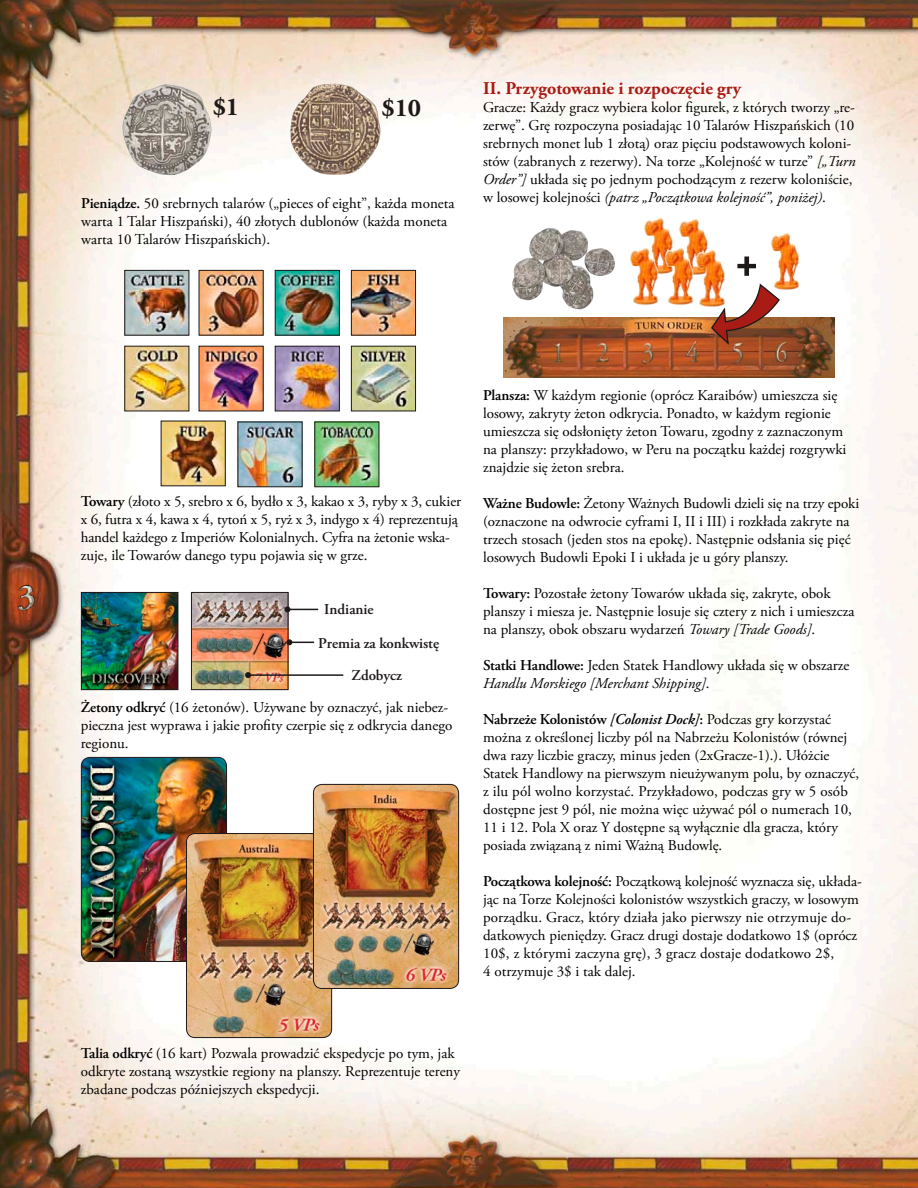
<style>
.page{position:relative;width:918px;height:1188px;background:#fff}
.page>*{position:absolute;margin:0;border:0;box-sizing:border-box;transform-origin:0 0}
.t1{font:700 25.5px "Adobe Garamond Pro";color:#1e1919}
.t2{font:700 18px "Adobe Garamond Pro";color:#a91c16}
.t3{font:15px/18px "Adobe Garamond Pro";color:#000}
.t4{font:600 15px/32.2px "Adobe Garamond Pro";letter-spacing:-.005em;color:#1e1919;text-align:center}
.s1{font-weight:600}
.s2{font-style:italic}
.s3{font-weight:600;font-style:italic}
</style>
<div class="page">
<img style="left:0;top:0;width:918px;height:1188px">
<img style="left:0;top:576px;width:53px;height:44px">
<img style="left:122px;top:84px;width:90px;height:92px">
<img style="left:290px;top:83px;width:91px;height:92px">
<img style="left:126px;top:272px;width:61px;height:62px">
<div style="left:124px;top:270px;width:65px;height:66px;border:1px solid #1e1919"></div>
<img style="left:201px;top:272px;width:61px;height:62px">
<img style="left:277px;top:272px;width:61px;height:62px">
<div style="left:275px;top:270px;width:65px;height:66px;border:1px solid #1e1919"></div>
<img style="left:353px;top:272px;width:61px;height:62px">
<div style="left:351px;top:270px;width:65px;height:66px;border:1px solid #1e1919"></div>
<img style="left:163px;top:423px;width:61px;height:61px">
<img style="left:126px;top:348px;width:61px;height:61px">
<img style="left:201px;top:348px;width:61px;height:61px">
<img style="left:277px;top:348px;width:61px;height:61px">
<div style="left:275px;top:346px;width:65px;height:65px;border:1px solid #1e1919"></div>
<img style="left:353px;top:348px;width:61px;height:61px">
<div style="left:351px;top:346px;width:65px;height:65px;border:1px solid #1e1919"></div>
<img style="left:240px;top:424px;width:61px;height:61px">
<img style="left:316px;top:424px;width:61px;height:61px">
<div style="left:314px;top:422px;width:65px;height:65px;border:1px solid #1e1919"></div>
<img style="left:83px;top:594px;width:93px;height:94px">
<div style="left:81px;top:592px;width:97px;height:98px;border:1px solid #1e1919"></div>
<img style="left:193px;top:594px;width:93px;height:94px">
<div style="left:191px;top:592px;width:97px;height:98px;border:1px solid #1e1919"></div>
<hr style="left:287px;top:609px;width:31px;height:1px;background:#1e1919">
<svg style="left:284px;top:606px;width:6px;height:6px"></svg>
<svg style="left:286px;top:639px;width:28px;height:6px"></svg>
<hr style="left:248px;top:674px;width:95px;height:2px;background:#1e1919">
<svg style="left:245px;top:672px;width:6px;height:6px"></svg>
<img style="left:81px;top:757px;width:146px;height:204px;border-radius:9px">
<div style="left:81px;top:757px;width:146px;height:205px;border:1px solid #1e1919;border-radius:9px"></div>
<img style="left:186px;top:834px;width:146px;height:204px;border-radius:9px">
<div style="left:186px;top:833px;width:146px;height:205px;border:1px solid #1e1919;border-radius:9px"></div>
<img style="left:313px;top:784px;width:146px;height:204px;border-radius:9px">
<div style="left:313px;top:784px;width:146px;height:205px;border:1px solid #1e1919;border-radius:9px"></div>
<img style="left:512px;top:228px;width:103px;height:82px">
<img style="left:642px;top:214px;width:71px;height:32px">
<img style="left:628px;top:244px;width:70px;height:63px">
<img style="left:694px;top:246px;width:36px;height:63px">
<img style="left:503px;top:318px;width:331px;height:60px">
<img style="left:769px;top:230px;width:35px;height:62px">
<svg style="left:710px;top:283px;width:71px;height:64px"></svg>
<svg style="left:737px;top:256px;width:19px;height:20px"></svg>
<h1 class="t1" style="left:213px;top:92px;width:28px">$1</h1>
<h1 class="t1" style="left:381px;top:93px;width:41px">$10</h1>
<p class="t3" style="left:81px;top:194px;width:375px"><span class="s1">Pieniądze.</span> 50 srebrnych talarów („pieces of eight”, każda moneta warta 1 Talar Hiszpański), 40 złotych dublonów (każda moneta warta 10 Talarów Hiszpańskich).</p>
<p class="t2" style="left:483px;top:78px;width:260px">II. Przygotowanie i rozpoczęcie gry</p>
<p class="t3" style="left:483px;top:99px;width:374px">Gracze: Każdy gracz wybiera kolor figurek, z których tworzy „re&shy;zerwę”. Grę rozpoczyna posiadając 10 Talarów Hiszpańskich (10 srebrnych monet lub 1 złotą) oraz pięciu podstawowych koloni&shy;stów (zabranych z rezerwy). Na torze „Kolejność w turze” <span class="s2">[„Turn Order”]</span> układa się po jednym pochodzącym z rezerw koloniście, w losowej kolejności <span class="s2">(patrz „Początkowa kolejność”, poniżej)</span>.</p>
<p class="t3" style="left:81px;top:492px;width:382px"><span class="s1">Towary</span> (złoto x 5, srebro x 6, bydło x 3, kakao x 3, ryby x 3, cukier x 6, futra x 4, kawa x 4, tytoń x 5, ryż x 3, indygo x 4) reprezentują handel każdego z Imperiów Kolonialnych. Cyfra na żetonie wska&shy;zuje, ile Towarów danego typu pojawia się w grze.</p>
<p class="t4" style="left:324px;top:594px;width:51px">Indianie</p>
<p class="t4" style="left:318px;top:627px;width:122px">Premia za konkwistę<br>Zdobycz</p>
<p class="t3" style="left:81px;top:699px;width:373px"><span class="s1">Żetony odkryć</span> (16 żetonów). Używane by oznaczyć, jak niebez&shy;pieczna jest wyprawa i jakie profity czerpie się z odkrycia danego regionu.</p>
<p class="t3" style="left:483px;top:387px;width:365px"><span class="s1">Plansza:</span> W każdym regionie (oprócz Karaibów) umieszcza się losowy, zakryty żeton odkrycia. Ponadto, w każdym regionie umieszcza się odsłonięty żeton Towaru, zgodny z zaznaczonym na planszy: przykładowo, w Peru na początku każdej rozgrywki znajdzie się żeton srebra.</p>
<p class="t3" style="left:483px;top:495px;width:378px"><span class="s1">Ważne Budowle:</span> Żetony Ważnych Budowli dzieli się na trzy epoki (oznaczone na odwrocie cyframi I, II i III) i rozkłada zakryte na trzech stosach (jeden stos na epokę). Następnie odsłania się pięć losowych Budowli Epoki I i układa je u góry planszy.</p>
<p class="t3" style="left:483px;top:585px;width:373px"><span class="s1">Towary:</span> Pozostałe żetony Towarów układa się, zakryte, obok planszy i miesza je. Następnie losuje się cztery z nich i umieszcza na planszy, obok obszaru wydarzeń <span class="s2">Towary [Trade Goods]</span>.</p>
<p class="t3" style="left:483px;top:657px;width:368px"><span class="s1">Statki Handlowe:</span> Jeden Statek Handlowy układa się w obszarze<br><span class="s2">Handlu Morskiego [Merchant Shipping]</span>.</p>
<p class="t3" style="left:483px;top:711px;width:378px"><span class="s1">Nabrzeże Kolonistów</span> <span class="s3">[Colonist Dock]</span><span class="s1">:</span> Podczas gry korzystać można z określonej liczby pól na Nabrzeżu Kolonistów (równej dwa razy liczbie graczy, minus jeden (2xGracze-1).). Ułóżcie Statek Handlowy na pierwszym nieużywanym polu, by oznaczyć, z ilu pól wolno korzystać. Przykładowo, podczas gry w 5 osób dostępne jest 9 pól, nie można więc używać pól o numerach 10, 11 i 12. Pola X oraz Y dostępne są wyłącznie dla gracza, który posiada związaną z nimi Ważną Budowlę.</p>
<p class="t3" style="left:483px;top:873px;width:380px"><span class="s1">Początkowa kolejność:</span> Początkową kolejność wyznacza się, układa&shy;jąc na Torze Kolejności kolonistów wszystkich graczy, w losowym porządku. Gracz, który działa jako pierwszy nie otrzymuje do&shy;datkowych pieniędzy. Gracz drugi dostaje dodatkowo 1$ (oprócz 10$, z którymi zaczyna grę), 3 gracz dostaje dodatkowo 2$,<br>4 otrzymuje 3$ i tak dalej.</p>
<p class="t3" style="left:81px;top:1044px;width:381px"><span class="s1">Talia odkryć</span> (16 kart) Pozwala prowadzić ekspedycje po tym, jak odkryte zostaną wszystkie regiony na planszy. Reprezentuje tereny zbadane podczas późniejszych ekspedycji.</p>
</div>
